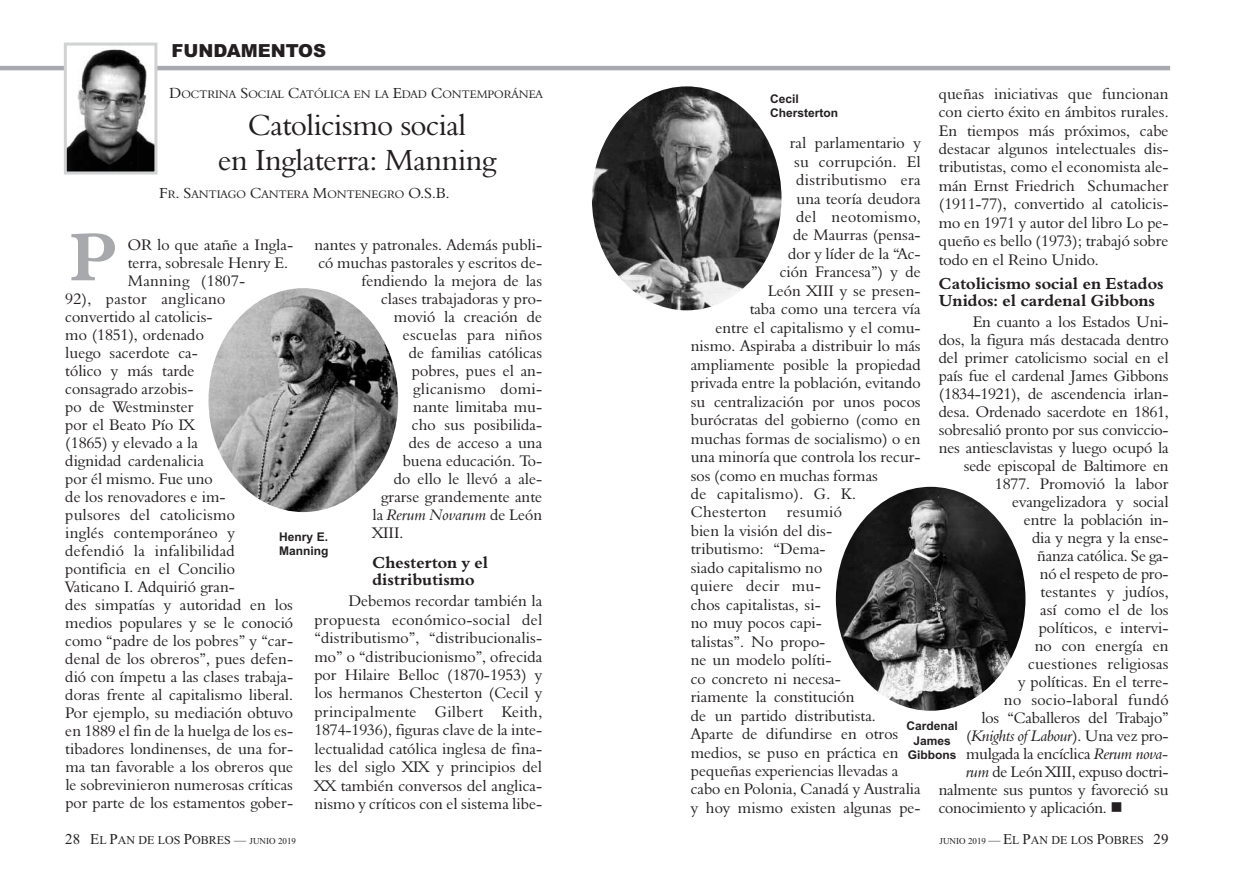
<style>
.page{position:relative;width:1234px;height:881px;background:#fff}
.page>*{position:absolute;margin:0;border:0;box-sizing:border-box;transform-origin:0 0}
.t1{font:69px "Aldine 401 BT Bold A";color:#a8a9ad}
.t2{font:30px/34.5px "Aldine 401 BT Roman A";letter-spacing:-.015em;color:#231f20;text-align:center}
.t3{font:900 18px "Arial";color:#231f20}
.t4{font:16.5px/17.2px "Aldine 401 BT Bold A";color:#231f20}
.t5{font:15.75px/18px "Aldine 401 BT Roman A";color:#231f20;text-align:right}
.t6{font:15.75px "Aldine 401 BT Roman A";letter-spacing:.02em;color:#231f20}
.t7{font:15.75px "Aldine 401 BT Italic A";letter-spacing:-.005em;color:#231f20}
.t8{font:12px "Times New Roman";color:#231f20}
.t9{font:700 12px/14.4px "Arial";color:#231f20}
.t10{font:11.25px "Aldine 401 BT Roman A";color:#231f20}
.s1{font-size:15px}
.s2{font-family:"Aldine 401 BT Roman A"}
.s3{font-family:"Aldine 401 BT Italic A"}
.s4{font-size:9px}
</style>
<div class="page">
<hr style="left:0;top:66px;width:1169px;height:4px;background:#a8a9ad">
<img style="left:68px;top:49px;width:85px;height:121px">
<div style="left:64px;top:43px;width:93px;height:131px;border:3px solid #d1d2d4"></div>
<img style="left:591px;top:86px;width:190px;height:224px;border-radius:50%">
<img style="left:208px;top:288px;width:190px;height:224px;border-radius:50%">
<img style="left:835px;top:486px;width:190px;height:224px;border-radius:50%">
<p class="t3" style="left:171px;top:40px;width:156px">FUNDAMENTOS</p>
<p class="t10" style="left:169px;top:87px;width:375px"><span class="s1">D</span>OCTRINA <span class="s1">S</span>OCIAL <span class="s1">C</span>ATÓLICA EN LA <span class="s1">E</span>DAD <span class="s1">C</span>ONTEMPORÁNEA</p>
<h2 class="t2" style="left:218px;top:107px;width:279px">Catolicismo social<br>en Inglaterra: Manning</h2>
<p class="t10" style="left:159px;top:188px;width:292px"><span class="s1">F</span>R<span class="s1">. S</span>ANTIAGO <span class="s1">C</span>ANTERA <span class="s1">M</span>ONTENEGRO <span class="s1">O.S.B.</span></p>
<h1 class="t1" style="left:70px;top:216px;width:49px">P</h1>
<p class="t5" style="left:128px;top:235px;width:167px">OR lo que atañe a Ingla-</p>
<p class="t5" style="left:128px;top:253px;width:162px">terra, sobresale Henry E.</p>
<p class="t6" style="left:128px;top:271px;width:119px">Manning (1807-</p>
<p class="t6" style="left:65px;top:289px;width:162px">92), pastor anglicano</p>
<p class="t5" style="left:65px;top:307px;width:149px">convertido al catolicis-</p>
<p class="t5" style="left:65px;top:325px;width:140px">mo (1851), ordenado</p>
<p class="t5" style="left:65px;top:343px;width:134px">luego sacerdote ca-</p>
<p class="t5" style="left:65px;top:361px;width:131px">tólico y más tarde</p>
<p class="t5" style="left:65px;top:379px;width:130px">consagrado arzobis-</p>
<p class="t5" style="left:65px;top:397px;width:130px">po de Westminster</p>
<p class="t5" style="left:65px;top:415px;width:131px">por el Beato Pío IX</p>
<p class="t5" style="left:65px;top:433px;width:134px">(1865) y elevado a la</p>
<p class="t5" style="left:65px;top:451px;width:140px">dignidad cardenalicia</p>
<p class="t5" style="left:65px;top:469px;width:149px">por él mismo. Fue uno</p>
<p class="t5" style="left:65px;top:487px;width:162px">de los renovadores e im-</p>
<p class="t5" style="left:65px;top:505px;width:171px">pulsores del catolicismo</p>
<p class="t5" style="left:65px;top:523px;width:171px">inglés contemporáneo y</p>
<p class="t5" style="left:65px;top:541px;width:171px">defendió la infalibilidad</p>
<p class="t5" style="left:65px;top:559px;width:171px">pontificia en el Concilio</p>
<p class="t5" style="left:65px;top:577px;width:171px">Vaticano I. Adquirió gran-</p>
<p class="t5" style="left:65px;top:595px;width:229px">des simpatías y autoridad en los</p>
<p class="t5" style="left:65px;top:613px;width:229px">medios populares y se le conoció</p>
<p class="t5" style="left:65px;top:631px;width:229px">como “padre de los pobres” y “car-</p>
<p class="t5" style="left:65px;top:649px;width:229px">denal de los obreros”, pues defen-</p>
<p class="t5" style="left:65px;top:667px;width:229px">dió con ímpetu a las clases trabaja-</p>
<p class="t5" style="left:65px;top:685px;width:229px">doras frente al capitalismo liberal.</p>
<p class="t5" style="left:65px;top:703px;width:229px">Por ejemplo, su mediación obtuvo</p>
<p class="t5" style="left:65px;top:721px;width:229px">en 1889 el fin de la huelga de los es-</p>
<p class="t5" style="left:65px;top:739px;width:229px">tibadores londinenses, de una for-</p>
<p class="t5" style="left:65px;top:757px;width:229px">ma tan favorable a los obreros que</p>
<p class="t5" style="left:65px;top:775px;width:229px">le sobrevinieron numerosas críticas</p>
<p class="t5" style="left:65px;top:793px;width:229px">por parte de los estamentos gober-</p>
<p class="t5" style="left:314px;top:235px;width:229px">nantes y patronales. Además publi&shy;có muchas pastorales y escritos de&shy;fendiendo la mejora de las<br>clases trabajadoras y pro-<br>movió la creación de<br>escuelas para niños<br>de familias católicas<br>pobres, pues el an-<br>glicanismo domi-<br>nante limitaba mu-<br>cho sus posibilida-<br>des de acceso a una<br>buena educación. To-<br>do ello le llevó a ale-<br>grarse grandemente ante</p>
<p class="t7" style="left:372px;top:505px;width:171px"><span class="s2">la</span> Rerum Novarum <span class="s2">de León</span></p>
<p class="t5" style="left:372px;top:523px;width:32px">XIII.</p>
<p class="t4" style="left:372px;top:553px;width:117px">Chesterton y el distributismo</p>
<p class="t5" style="left:314px;top:591px;width:229px;line-height:18.5px;text-align:justify;text-indent:34px">Debemos recordar también la propuesta económico-social del “distributismo”, “distribucionalis&shy;mo” o “distribucionismo”, ofrecida por Hilaire Belloc (1870-1953) y los hermanos Chesterton (Cecil y principalmente Gilbert Keith, 1874-1936), figuras clave de la inte&shy;lectualidad católica inglesa de fina&shy;les del siglo XIX y principios del XX también conversos del anglica&shy;nismo y críticos con el sistema libe-</p>
<p class="t9" style="left:279px;top:529px;width:51px">Henry E.<br>Manning</p>
<p class="t5" style="left:938px;top:84px;width:231px;line-height:18.5px;text-align:justify">queñas iniciativas que funcionan con cierto éxito en ámbitos rurales.<br>En tiempos más próximos, cabe destacar algunos intelectuales dis&shy;tributistas, como el economista ale&shy;mán Ernst Friedrich Schumacher (1911-77), convertido al catolicis&shy;mo en 1971 y autor del libro Lo pe&shy;queño es bello (1973); trabajó sobre todo en el Reino Unido.</p>
<p class="t4" style="left:938px;top:274px;width:226px">Catolicismo social en Estados<br>Unidos: el cardenal Gibbons</p>
<p class="t5" style="left:938px;top:312px;width:231px">En cuanto a los Estados Uni-<br>dos, la figura más destacada dentro del primer catolicismo social en el país fue el cardenal James Gibbons (1834-1921), de ascendencia irlan&shy;desa. Ordenado sacerdote en 1861, sobresalió pronto por sus conviccio&shy;nes antiesclavistas y luego ocupó la sede episcopal de Baltimore en<br>1877. Promovió la labor evangelizadora y social<br>entre la población in-<br>dia y negra y la ense-<br>ñanza católica. Se ga-<br>nó el respeto de pro-<br>testantes y judíos,<br>así como el de los<br>políticos, e intervi-<br>no con energía en<br>cuestiones religiosas<br>y políticas. En el terre-<br>no socio-laboral fundó<br>los “Caballeros del Trabajo”</p>
<p class="t7" style="left:965px;top:726px;width:204px"><span class="s2">(</span>Knights of Labour<span class="s2">). Una vez pro-</span></p>
<p class="t5" style="left:965px;top:744px;width:204px">mulgada la encíclica <span class="s3">Rerum nova-</span></p>
<p class="t5" style="left:965px;top:762px;width:204px"><span class="s3">rum</span> de León XIII, expuso doctri-</p>
<p class="t5" style="left:938px;top:780px;width:231px">nalmente sus puntos y favoreció su</p>
<p class="t5" style="left:938px;top:798px;width:169px">conocimiento y aplicación.</p>
<p class="t9" style="left:770px;top:91px;width:70px">Cecil<br>Chersterton</p>
<p class="t5" style="left:789px;top:134px;width:132px">ral parlamentario y</p>
<p class="t5" style="left:794px;top:152px;width:128px">su corrupción. El</p>
<p class="t6" style="left:796px;top:170px;width:126px">distributismo era</p>
<p class="t5" style="left:796px;top:189px;width:126px">una teoría deudora</p>
<p class="t6" style="left:795px;top:207px;width:126px">del neotomismo,</p>
<p class="t5" style="left:793px;top:226px;width:129px">de Maurras (pensa-</p>
<p class="t5" style="left:788px;top:244px;width:134px">dor y líder de la “Ac-</p>
<p class="t5" style="left:779px;top:263px;width:142px">ción Francesa”) y de</p>
<p class="t5" style="left:767px;top:281px;width:154px">León XIII y se presen-</p>
<p class="t5" style="left:749px;top:300px;width:172px">taba como una tercera vía</p>
<p class="t5" style="left:715px;top:318px;width:207px">entre el capitalismo y el comu-</p>
<p class="t5" style="left:690px;top:336px;width:231px">nismo. Aspiraba a distribuir lo más</p>
<p class="t5" style="left:690px;top:355px;width:231px">ampliamente posible la propiedad</p>
<p class="t5" style="left:690px;top:373px;width:231px">privada entre la población, evitando</p>
<p class="t5" style="left:690px;top:392px;width:231px">su centralización por unos pocos</p>
<p class="t5" style="left:690px;top:410px;width:231px">burócratas del gobierno (como en</p>
<p class="t5" style="left:690px;top:429px;width:231px">muchas formas de socialismo) o en</p>
<p class="t5" style="left:690px;top:447px;width:231px">una minoría que controla los recur-</p>
<p class="t5" style="left:690px;top:466px;width:189px">sos (como en muchas formas</p>
<p class="t6" style="left:690px;top:484px;width:167px">de capitalismo). G. K.</p>
<p class="t6" style="left:690px;top:502px;width:77px">Chesterton</p>
<p class="t5" style="left:690px;top:502px;width:231px;line-height:18.5px;text-align:left;text-indent:96px">resumió<br>bien la visión del dis-<br>tributismo: “Dema-<br>siado capitalismo no<br>quiere decir mu-<br>chos capitalistas, si-<br>no muy pocos capi-<br>talistas”. No propo-<br>ne un modelo políti-<br>co concreto ni necesa-<br>riamente la constitución<br>de un partido distributista.<br>Aparte de difundirse en otros medios, se puso en práctica en pequeñas experiencias llevadas a cabo en Polonia, Canadá y Australia y hoy mismo existen algunas pe-</p>
<p class="t9" style="left:906px;top:718px;width:53px;text-align:center">Cardenal<br>James<br>Gibbons</p>
<p class="t8" style="left:65px;top:832px;width:232px"><span class="s1">28 E</span>L <span class="s1">P</span>AN DE LOS <span class="s1">P</span>OBRES — <span class="s4">JUNIO 2019</span></p>
<p class="t8" style="left:939px;top:832px;width:230px"><span class="s4">JUNIO 2019</span> — <span class="s1">E</span>L <span class="s1">P</span>AN DE LOS <span class="s1">P</span>OBRES <span class="s1">29</span></p>
</div>
